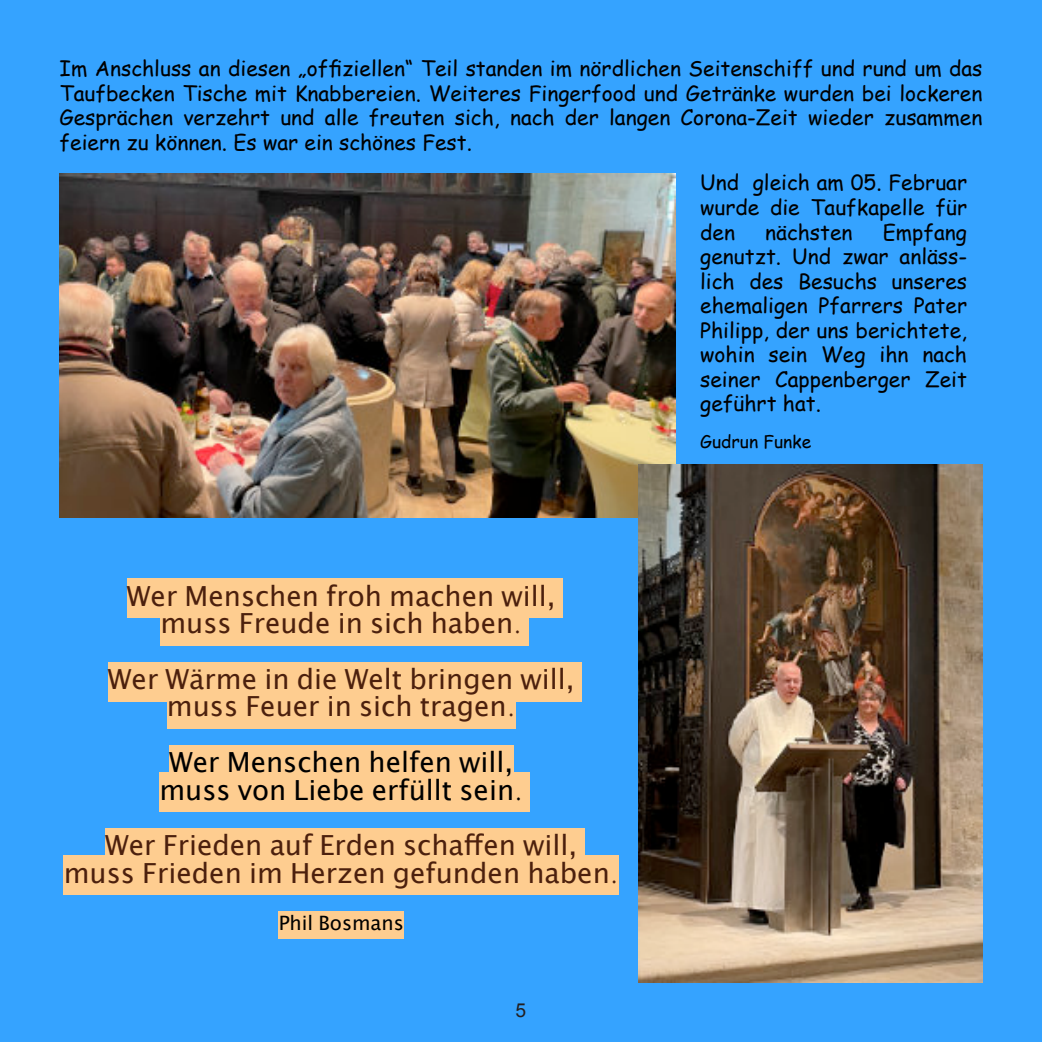
<style>
.page{position:relative;width:1042px;height:1042px;background:#35a3ff}
.page>*{position:absolute;margin:0;border:0;box-sizing:border-box;transform-origin:0 0}
.t1{font:27.65px/27.7px "Lucida Grande";color:#4c200d;text-align:center}
.t2{font:27.65px/27.7px "Lucida Grande";color:#000;text-align:center}
.t3{font:21px/24.5px "Comic Sans MS";color:#000;text-align:justify}
.t4{font:19.78px "Lucida Grande";color:#000}
.t5{font:19.25px "Arial";color:#231f20}
.t6{font:17.5px "Comic Sans MS";color:#000}
.s1{font-family:"Baghdad"}
</style>
<div class="page">
<div style="left:127px;top:579px;width:436px;height:39px;background:#fecd90"></div>
<div style="left:160px;top:606px;width:369px;height:40px;background:#fecd90"></div>
<div style="left:108px;top:662px;width:474px;height:39px;background:#fecd90"></div>
<div style="left:167px;top:690px;width:349px;height:39px;background:#fecd90"></div>
<div style="left:169px;top:745px;width:344px;height:39px;background:#fecd90"></div>
<div style="left:159px;top:773px;width:371px;height:39px;background:#fecd90"></div>
<div style="left:105px;top:828px;width:479px;height:39px;background:#fecd90"></div>
<div style="left:64px;top:856px;width:555px;height:39px;background:#fecd90"></div>
<div style="left:279px;top:911px;width:125px;height:28px;background:#fecd90"></div>
<img style="left:60px;top:174px;width:615px;height:344px">
<img style="left:638px;top:464px;width:344px;height:518px">
<p class="t3" style="left:60px;top:58px;width:924px">Im Anschluss an diesen „offiziellen“ Teil standen im nördlichen Seitenschiff und rund um das Taufbecken Tische mit Knabbereien. Weiteres Fingerfood und Getränke wurden bei lockeren Gesprächen verzehrt und alle freuten sich, nach der langen Corona-Zeit wieder zusammen feiern zu können. Es war ein schönes Fest.</p>
<p class="t3" style="left:700px;top:173px;width:268px">Und gleich am 05. Februar wurde die Taufkapelle für den</p>
<p class="t3" style="left:700px;top:222px;width:268px;text-indent:183px">Empfang genutzt. Und zwar anläss&shy;lich des Besuchs unseres ehemaligen Pfarrers Pater Philipp, der uns berichtete, wohin sein Weg ihn nach seiner Cappenberger Zeit geführt hat.</p>
<p class="t6" style="left:700px;top:434px;width:113px">Gudrun Funke</p>
<p class="t3" style="left:765px;top:222px;width:89px">nächsten</p>
<h1 class="t1" style="left:127px;top:584px;width:430px">Wer Menschen froh machen will, muss Freude in sich haben<span class="s1">.</span></h1>
<h1 class="t1" style="left:108px;top:667px;width:468px">Wer Wärme in die Welt bringen will, muss Feuer in sich tragen<span class="s1">.</span></h1>
<h1 class="t2" style="left:159px;top:750px;width:365px">Wer Menschen helfen will, muss von Liebe erfüllt sein<span class="s1">.</span></h1>
<h1 class="t1" style="left:64px;top:833px;width:556px">Wer Frieden auf Erden schaffen will,<br>muss Frieden im Herzen gefunden haben<span class="s1">.</span></h1>
<p class="t4" style="left:279px;top:914px;width:127px">Phil Bosmans</p>
<p class="t5" style="left:516px;top:1003px;width:12px">5</p>
</div>
